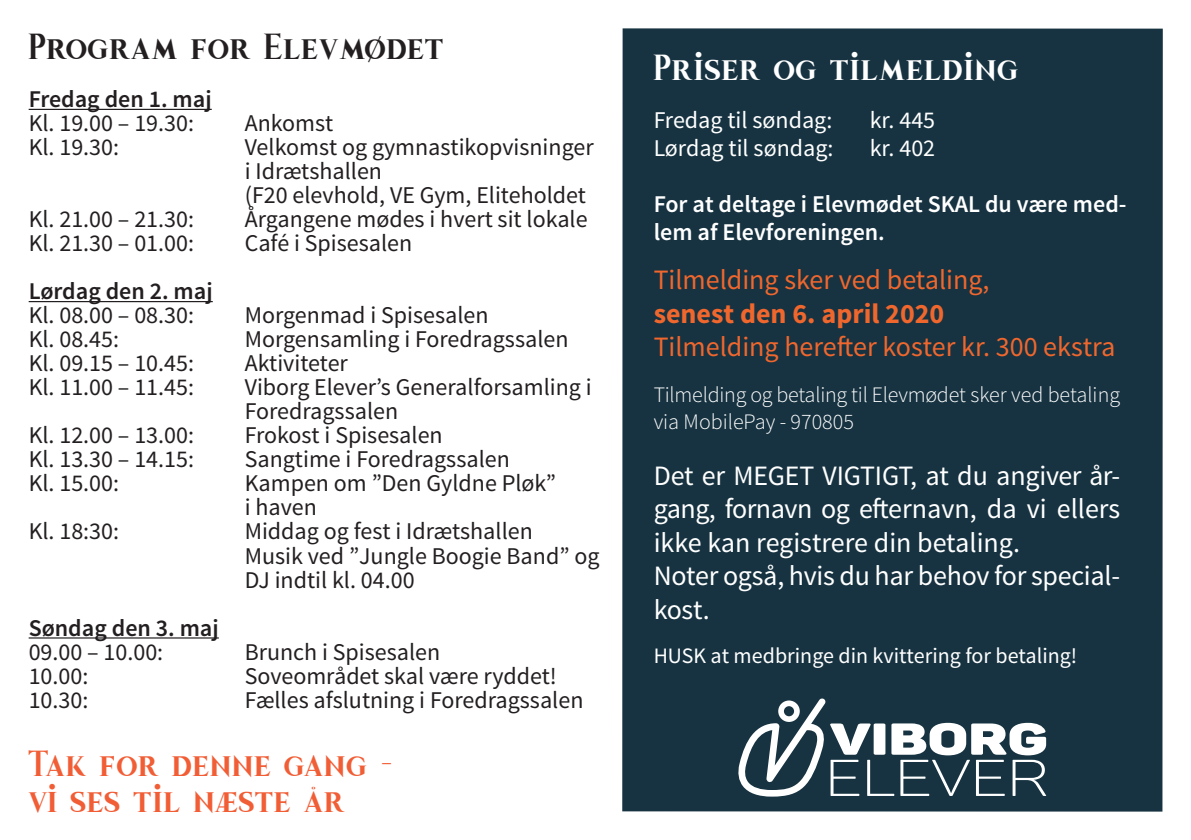
<style>
.page{position:relative;width:1191px;height:840px;background:#fff}
.page>*{position:absolute;margin:0;border:0;box-sizing:border-box;transform-origin:0 0}
.t1{font:36px "The Queen";color:#f15e36}
.t2{font:36px "The Queen";color:#231f20}
.t3{font:36px "The Queen";color:#fff}
.t4{font:28px/33.6px "Source Sans Pro";letter-spacing:-.01em;color:#fff;text-align:justify}
.t5{font:28px "Source Sans Pro";color:#f0672e}
.t6{font:700 28px "Source Sans Pro";color:#f0672e}
.t7{font:24px/24px "Source Sans Pro";color:#231f20}
.t8{font:600 24px/28px "Source Sans Pro";color:#fff}
.t9{font:24px "Source Sans Pro";color:#fff}
.t10{font:600 24px "Source Sans Pro";color:#231f20}
.t11{font:300 22px/26.4px "Source Sans Pro";letter-spacing:-.01em;color:#fff}
.t12{font:22px "Source Sans Pro";color:#fff}
.s1{font-weight:600}
</style>
<div class="page">
<div style="left:622px;top:28px;width:540px;height:783px;background:#173341"></div>
<hr style="left:29px;top:109px;width:183px;height:1px;background:#231f20">
<hr style="left:29px;top:301px;width:184px;height:1px;background:#231f20">
<hr style="left:29px;top:637px;width:190px;height:1px;background:#231f20">
<svg style="left:738px;top:698px;width:308px;height:98px"></svg>
<p class="t2" style="left:29px;top:26px;width:417px">Program for Elevmødet</p>
<p class="t10" style="left:29px;top:84px;width:185px">Fredag den 1. maj</p>
<p class="t7" style="left:29px;top:111px;width:167px">Kl. 19.00 – 19.30:</p>
<p class="t7" style="left:245px;top:111px;width:90px">Ankomst</p>
<p class="t7" style="left:29px;top:135px;width:92px">Kl. 19.30:</p>
<p class="t7" style="left:245px;top:135px;width:350px">Velkomst og gymnastikopvisninger i Idrætshallen</p>
<p class="t7" style="left:245px;top:183px;width:343px">(F20 elevhold, VE Gym, Eliteholdet</p>
<p class="t7" style="left:29px;top:207px;width:167px">Kl. 21.00 – 21.30:</p>
<p class="t7" style="left:245px;top:207px;width:344px">Årgangene mødes i hvert sit lokale</p>
<p class="t7" style="left:29px;top:231px;width:167px">Kl. 21.30 – 01.00:</p>
<p class="t7" style="left:245px;top:231px;width:169px">Café i Spisesalen</p>
<p class="t7" style="left:29px;top:279px;width:186px"><span class="s1">Lørdag den 2. maj<br></span>Kl. 08.00 – 08.30:</p>
<p class="t7" style="left:245px;top:303px;width:245px">Morgenmad i Spisesalen</p>
<p class="t7" style="left:29px;top:327px;width:92px">Kl. 08.45:</p>
<p class="t7" style="left:245px;top:327px;width:325px">Morgensamling i Foredragssalen</p>
<p class="t7" style="left:29px;top:351px;width:167px">Kl. 09.15 – 10.45:</p>
<p class="t7" style="left:245px;top:351px;width:105px">Aktiviteter</p>
<p class="t7" style="left:29px;top:375px;width:167px">Kl. 11.00 – 11.45:</p>
<p class="t7" style="left:245px;top:375px;width:348px">Viborg Elever’s Generalforsamling i<br>Foredragssalen</p>
<p class="t7" style="left:29px;top:423px;width:167px">Kl. 12.00 – 13.00:</p>
<p class="t7" style="left:245px;top:423px;width:199px">Frokost i Spisesalen</p>
<p class="t7" style="left:29px;top:447px;width:167px">Kl. 13.30 – 14.15:</p>
<p class="t7" style="left:245px;top:447px;width:267px">Sangtime i Foredragssalen</p>
<p class="t7" style="left:29px;top:471px;width:92px">Kl. 15.00:</p>
<p class="t7" style="left:245px;top:471px;width:313px">Kampen om ”Den Gyldne Pløk”</p>
<p class="t7" style="left:245px;top:495px;width:74px">i haven</p>
<p class="t7" style="left:29px;top:519px;width:92px">Kl. 18:30:</p>
<p class="t7" style="left:245px;top:519px;width:290px">Middag og fest i Idrætshallen</p>
<p class="t7" style="left:245px;top:543px;width:356px">Musik ved ”Jungle Boogie Band” og<br>DJ indtil kl. 04.00</p>
<p class="t10" style="left:29px;top:612px;width:192px">Søndag den 3. maj</p>
<p class="t7" style="left:29px;top:639px;width:136px">09.00 – 10.00:</p>
<p class="t7" style="left:245px;top:639px;width:197px">Brunch i Spisesalen</p>
<p class="t7" style="left:29px;top:663px;width:61px">10.00:</p>
<p class="t7" style="left:245px;top:663px;width:313px">Soveområdet skal være ryddet!</p>
<p class="t7" style="left:29px;top:687px;width:61px">10.30:</p>
<p class="t7" style="left:245px;top:687px;width:340px">Fælles afslutning i Foredragssalen</p>
<p class="t1" style="left:29px;top:742px;width:367px">Tak for denne gang -</p>
<p class="t1" style="left:29px;top:778px;width:318px">vi ses til næste år</p>
<p class="t3" style="left:653px;top:48px;width:367px">Priser og tilmelding</p>
<p class="t9" style="left:653px;top:105px;width:180px">Fredag til søndag:</p>
<p class="t9" style="left:869px;top:105px;width:67px">kr. 445</p>
<p class="t9" style="left:653px;top:133px;width:181px">Lørdag til søndag:</p>
<p class="t9" style="left:869px;top:133px;width:67px">kr. 402</p>
<p class="t8" style="left:653px;top:191px;width:474px">For at deltage i Elevmødet SKAL du være med&shy;lem af Elevforeningen.</p>
<p class="t5" style="left:653px;top:262px;width:337px">Tilmelding sker ved betaling,</p>
<p class="t6" style="left:653px;top:295px;width:292px">senest den 6. april 2020</p>
<p class="t5" style="left:653px;top:329px;width:463px">Tilmelding herefter koster kr. 300 ekstra</p>
<p class="t11" style="left:653px;top:382px;width:468px">Tilmelding og betaling til Elevmødet sker ved betaling via MobilePay - 970805</p>
<p class="t4" style="left:653px;top:458px;width:468px">Det er MEGET VIGTIGT, at du angiver år&shy;gang, fornavn og efternavn, da vi ellers ikke kan registrere din betaling.</p>
<p class="t4" style="left:653px;top:559px;width:468px">Noter også, hvis du har behov for special&shy;kost.</p>
<p class="t12" style="left:653px;top:641px;width:425px">HUSK at medbringe din kvittering for betaling!</p>
</div>
